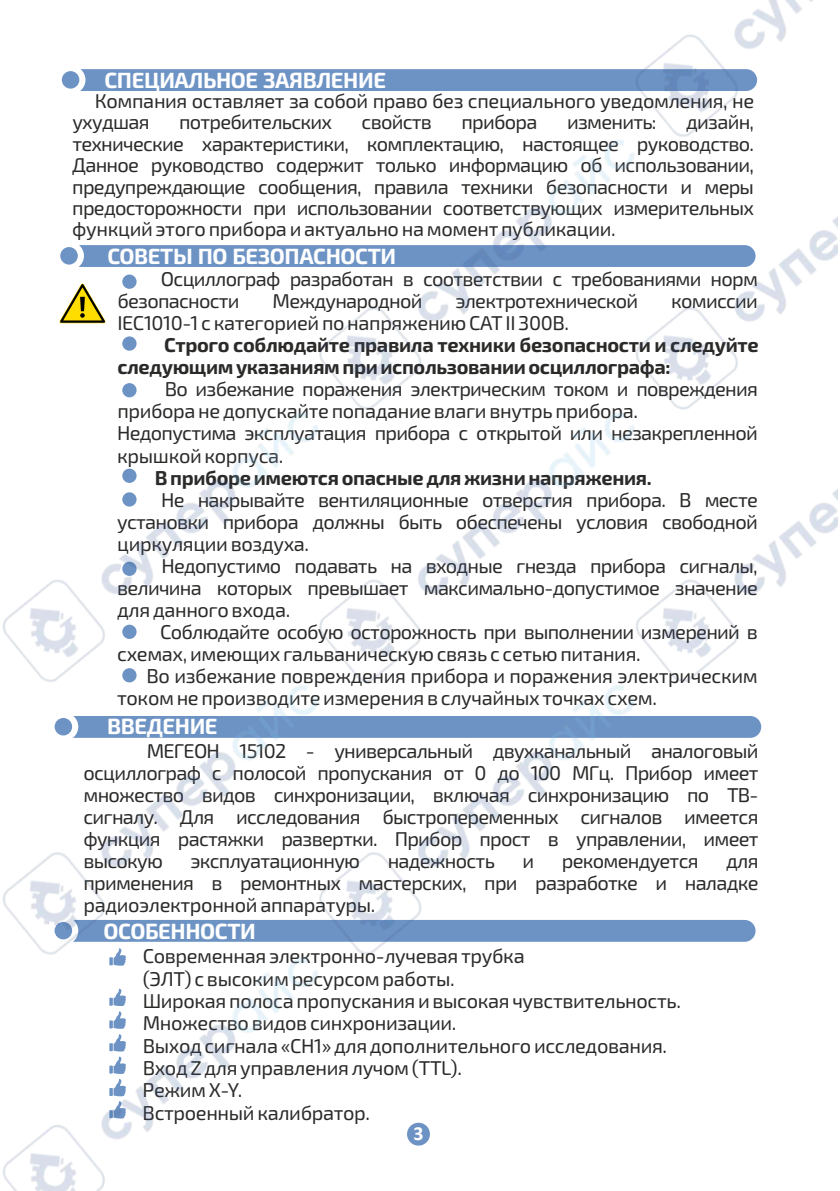
<style>
.page{position:relative;width:840px;height:1191px;background:#fff}
.page>*{position:absolute;margin:0;border:0;box-sizing:border-box;transform-origin:0 0}
.t1{font:700 22px "Exo 2.0";letter-spacing:-.02em;color:#fefefe}
.t2{font:20px/22px "Exo 2.0";letter-spacing:-.02em;color:#2b2a29;text-align:justify}
.t3{font:20px/22px "Exo 2.0";letter-spacing:-.04em;color:#2b2a29}
.t4{font:700 20px/22px "Exo 2.0";letter-spacing:-.02em;color:#2b2a29}
.t5{font:700 20px "Calibri";color:#fefefe}
</style>
<div class="page">
<img style="left:3px;top:0;width:834px;height:1191px">
<p class="t1" style="left:104px;top:72px;width:283px">СПЕЦИАЛЬНОЕ ЗАЯВЛЕНИЕ</p>
<p class="t2" style="left:72px;top:92px;width:683px;line-height:21.4px;text-indent:23px">Компания оставляет за собой право без специального уведомления, не ухудшая</p>
<p class="t3" style="left:179px;top:113px;width:154px">потребительских</p>
<p class="t3" style="left:361px;top:113px;width:72px">свойств</p>
<p class="t3" style="left:461px;top:113px;width:77px">прибора</p>
<p class="t3" style="left:566px;top:113px;width:91px">изменить:</p>
<p class="t2" style="left:72px;top:114px;width:683px;line-height:21.4px;text-indent:613px">дизайн, технические характеристики, комплектацию, настоящее руководство.<br>Данное руководство содержит только информацию об использовании, предупреждающие сообщения, правила техники безопасности и меры предосторожности при использовании соответствующих измерительных функций этого прибора и актуально на момент публикации.</p>
<p class="t1" style="left:107px;top:248px;width:290px">СОВЕТЫ ПО БЕЗОПАСНОСТИ</p>
<p class="t3" style="left:117px;top:270px;width:641px;text-indent:44px">Осциллограф разработан в соответствии с требованиями норм безопасности</p>
<p class="t3" style="left:272px;top:292px;width:151px">Международной</p>
<p class="t3" style="left:455px;top:292px;width:184px">электротехнической</p>
<p class="t3" style="left:671px;top:292px;width:88px">комиссии</p>
<p class="t2" style="left:117px;top:314px;width:453px">IEC1010-1 с категорией по напряжению CATII 300В.</p>
<p class="t4" style="left:117px;top:336px;width:642px;text-indent:47px">Строго соблюдайте правила техники безопасности и следуйте следующим указаниям при использовании осциллографа:</p>
<p class="t3" style="left:117px;top:380px;width:641px;text-indent:47px">Во избежание поражения электрическим током и повреждения прибора не допускайте попадание влаги внутрь прибора.<br>Недопустима эксплуатация прибора с открытой или незакрепленной крышкой корпуса.</p>
<p class="t4" style="left:155px;top:468px;width:498px">В приборе имеются опасные для жизни напряжения.</p>
<p class="t2" style="left:117px;top:490px;width:641px;text-indent:44px">Не накрывайте вентиляционные отверстия прибора. В месте установки прибора должны быть обеспечены условия свободной циркуляции воздуха.</p>
<p class="t2" style="left:117px;top:557px;width:641px;text-indent:44px">Недопустимо подавать на входные гнезда прибора сигналы, величина которых превышает максимально-допустимое значение для данного входа.</p>
<p class="t3" style="left:117px;top:623px;width:641px;text-indent:43px">Соблюдайте особую осторожность при выполнении измерений в схемах, имеющих гальваническую связь с сетью питания.</p>
<p class="t2" style="left:117px;top:667px;width:641px;text-indent:29px">Во избежание повреждения прибора и поражения электрическим током не производите измерения в случайных точках схем.</p>
<p class="t1" style="left:107px;top:719px;width:112px">ВВЕДЕНИЕ</p>
<p class="t2" style="left:83px;top:741px;width:676px;text-indent:63px">МЕГЕОН 15102 - универсальный двухканальный аналоговый осциллограф с полосой пропускания от 0 до 100 МГц. Прибор имеет множество видов синхронизации, включая синхронизацию по ТВ&shy;сигналу. Для исследования быстропеременных сигналов имеется функция растяжки развертки. Прибор прост в управлении, имеет высокую</p>
<p class="t3" style="left:190px;top:852px;width:171px">эксплуатационную</p>
<p class="t3" style="left:387px;top:852px;width:109px">надежность</p>
<p class="t2" style="left:522px;top:852px;width:13px">и</p>
<p class="t3" style="left:561px;top:852px;width:138px">рекомендуется</p>
<p class="t2" style="left:83px;top:852px;width:676px;text-indent:642px">для применения в ремонтных мастерских, при разработке и наладке радиоэлектронной аппаратуры.</p>
<p class="t1" style="left:103px;top:923px;width:154px">ОСОБЕННОСТИ</p>
<p class="t2" style="left:143px;top:947px;width:539px;text-align:left">Современная электронно-лучевая трубка<br>(ЭЛТ) с высоким ресурсом работы.<br>Широкая полоса пропускания и высокая чувствительность.<br>Множество видов синхронизации.<br>Выход сигнала «CH1» для дополнительного исследования.<br>Вход Z для управления лучом (TTL).<br>Режим X-Y.<br>Встроенный калибратор.</p>
<p class="t5" style="left:413px;top:1125px;width:12px">3</p>
</div>
